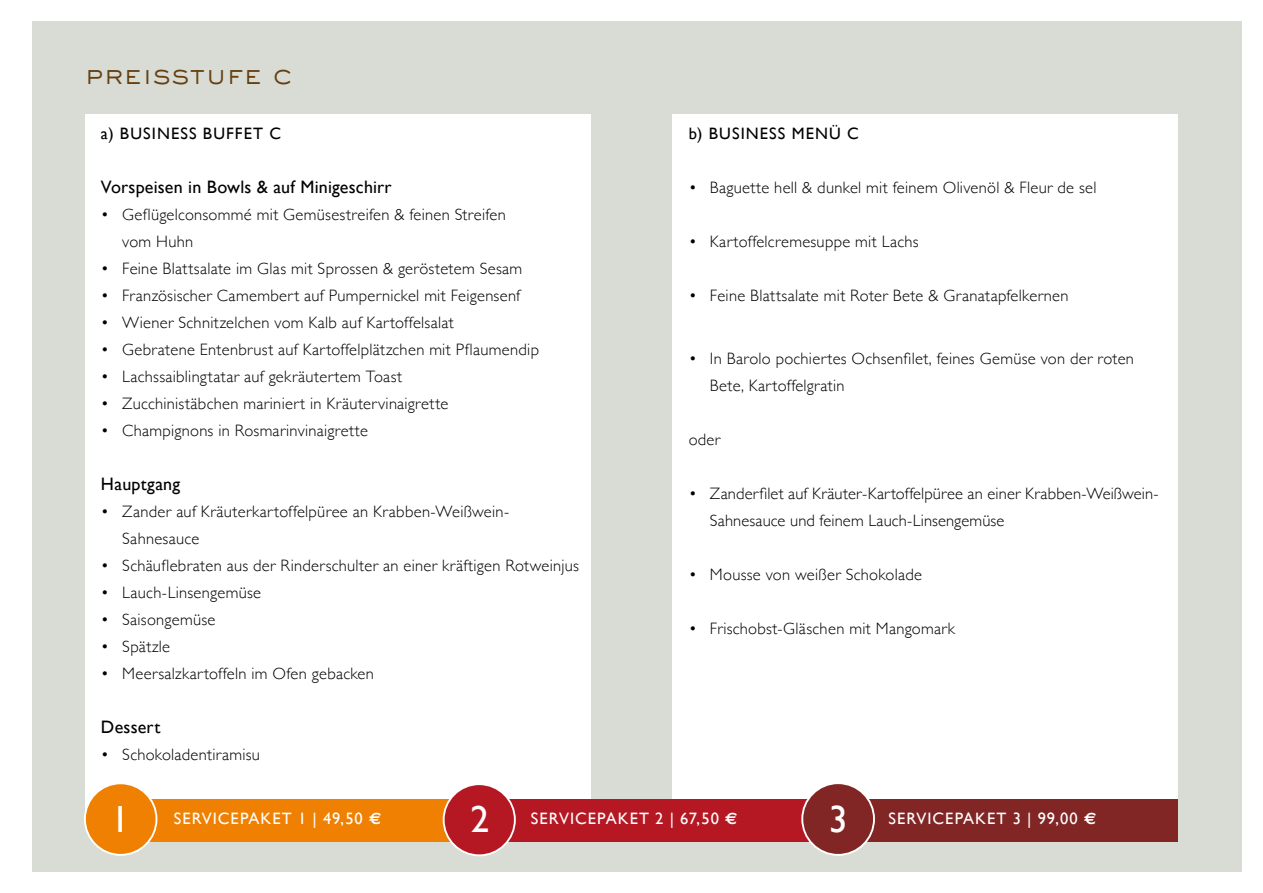
<style>
.page{position:relative;width:1263px;height:893px;background:#fff}
.page>*{position:absolute;margin:0;border:0;box-sizing:border-box;transform-origin:0 0}
.t1{font:37.95px "Gill Sans";color:#fff}
.t2{font:37.8px "Gill Sans";color:#fff}
.t3{font:37.65px "Gill Sans";color:#fff}
.t4{font:300 27px "Sackers Gothic Std";color:#663f0f}
.t5{font:18px "Gill Sans";letter-spacing:.01em;color:#000}
.t6{font:300 16.5px/27px "Gill Sans";letter-spacing:.015em;color:#000}
.t7{font:16.5px "Gill Sans";letter-spacing:.06em;color:#fff}
.t8{font:16.5px "Gill Sans";letter-spacing:.07em;color:#000}
.s1{font-family:"Euro Sans";font-weight:700}
</style>
<div class="page">
<div style="left:32px;top:21px;width:1210px;height:851px;background:#d8dcd5"></div>
<div style="left:85px;top:114px;width:505px;height:705px;background:#fff"></div>
<div style="left:673px;top:114px;width:505px;height:705px;background:#fff"></div>
<div style="left:122px;top:799px;width:353px;height:42px;background:#ef8002"></div>
<div style="left:473px;top:799px;width:353px;height:43px;background:#b51822"></div>
<div style="left:825px;top:799px;width:353px;height:43px;background:#812625"></div>
<div style="left:85px;top:783px;width:71px;height:72px;background:#ef8002;border-radius:50%"></div>
<div style="left:84px;top:782px;width:73px;height:74px;border:2px solid #fff;border-radius:50%"></div>
<div style="left:802px;top:783px;width:72px;height:72px;background:#812625;border-radius:50%"></div>
<div style="left:801px;top:782px;width:74px;height:74px;border:2px solid #fff;border-radius:50%"></div>
<div style="left:444px;top:784px;width:71px;height:71px;background:#b51822;border-radius:50%"></div>
<div style="left:443px;top:783px;width:73px;height:73px;border:2px solid #fff;border-radius:50%"></div>
<h3 class="t4" style="left:85px;top:57px;width:209px">preisstufe c</h3>
<p class="t8" style="left:101px;top:124px;width:182px">a) BUSINESS BUFFET C</p>
<p class="t5" style="left:101px;top:176px;width:292px">Vorspeisen in Bowls &amp; auf Minigeschirr</p>
<p class="t6" style="left:122px;top:200px;width:385px;text-indent:-21px">• Geflügelconsommé mit Gemüsestreifen &amp; feinen Streifen vom Huhn</p>
<p class="t6" style="left:101px;top:254px;width:423px">• Feine Blattsalate im Glas mit Sprossen &amp; geröstetem Sesam</p>
<p class="t6" style="left:101px;top:281px;width:421px">• Französischer Camembert auf Pumpernickel mit Feigensenf</p>
<p class="t6" style="left:101px;top:308px;width:354px">• Wiener Schnitzelchen vom Kalb auf Kartoffelsalat</p>
<p class="t6" style="left:101px;top:335px;width:440px">• Gebratene Entenbrust auf Kartoffelplätzchen mit Pflaumendip</p>
<p class="t6" style="left:101px;top:362px;width:303px">• Lachssaiblingtatar auf gekräutertem Toast</p>
<p class="t6" style="left:101px;top:389px;width:349px">• Zucchinistäbchen mariniert in Kräutervinaigrette</p>
<p class="t6" style="left:101px;top:416px;width:268px">• Champignons in Rosmarinvinaigrette</p>
<p class="t5" style="left:101px;top:473px;width:81px">Hauptgang</p>
<p class="t6" style="left:122px;top:497px;width:389px;text-indent:-21px">• Zander auf Kräuterkartoffelpüree an Krabben-Weißwein-<br>Sahnesauce</p>
<p class="t6" style="left:101px;top:551px;width:480px">• Schäuflebraten aus der Rinderschulter an einer kräftigen Rotweinjus</p>
<p class="t6" style="left:101px;top:578px;width:162px">• Lauch-Linsengemüse</p>
<p class="t6" style="left:101px;top:605px;width:116px">• Saisongemüse</p>
<p class="t6" style="left:101px;top:632px;width:71px">• Spätzle</p>
<p class="t6" style="left:101px;top:659px;width:274px">• Meersalzkartoffeln im Ofen gebacken</p>
<p class="t5" style="left:101px;top:716px;width:61px">Dessert</p>
<p class="t6" style="left:101px;top:740px;width:161px">• Schokoladentiramisu</p>
<p class="t8" style="left:689px;top:124px;width:172px">b) BUSINESS MENÜ C</p>
<p class="t6" style="left:689px;top:173px;width:409px">• Baguette hell &amp; dunkel mit feinem Olivenöl &amp; Fleur de sel</p>
<p class="t6" style="left:689px;top:227px;width:231px">• Kartoffelcremesuppe mit Lachs</p>
<p class="t6" style="left:689px;top:281px;width:381px">• Feine Blattsalate mit Roter Bete &amp; Granatapfelkernen</p>
<p class="t6" style="left:710px;top:344px;width:426px;text-indent:-21px">• In Barolo pochiertes Ochsenfilet, feines Gemüse von der roten<br>Bete, Kartoffelgratin</p>
<p class="t6" style="left:689px;top:425px;width:33px">oder</p>
<p class="t6" style="left:710px;top:479px;width:450px;text-indent:-21px">• Zanderfilet auf Kräuter-Kartoffelpüree an einer Krabben-Weißwein-<br>Sahnesauce und feinem Lauch-Linsengemüse</p>
<p class="t6" style="left:689px;top:560px;width:235px">• Mousse von weißer Schokolade</p>
<p class="t6" style="left:689px;top:614px;width:268px">• Frischobst-Gläschen mit Mangomark</p>
<h2 class="t2" style="left:111px;top:797px;width:20px">1</h2>
<p class="t7" style="left:174px;top:809px;width:209px">SERVICEPAKET 1 | 49,50 <span class="s1">E</span></p>
<h3 class="t3" style="left:470px;top:797px;width:20px">2</h3>
<p class="t7" style="left:531px;top:809px;width:208px">SERVICEPAKET 2 | 67,50 <span class="s1">E</span></p>
<h1 class="t1" style="left:829px;top:797px;width:20px">3</h1>
<p class="t7" style="left:888px;top:809px;width:210px">SERVICEPAKET 3 | 99,00 <span class="s1">E</span></p>
</div>
